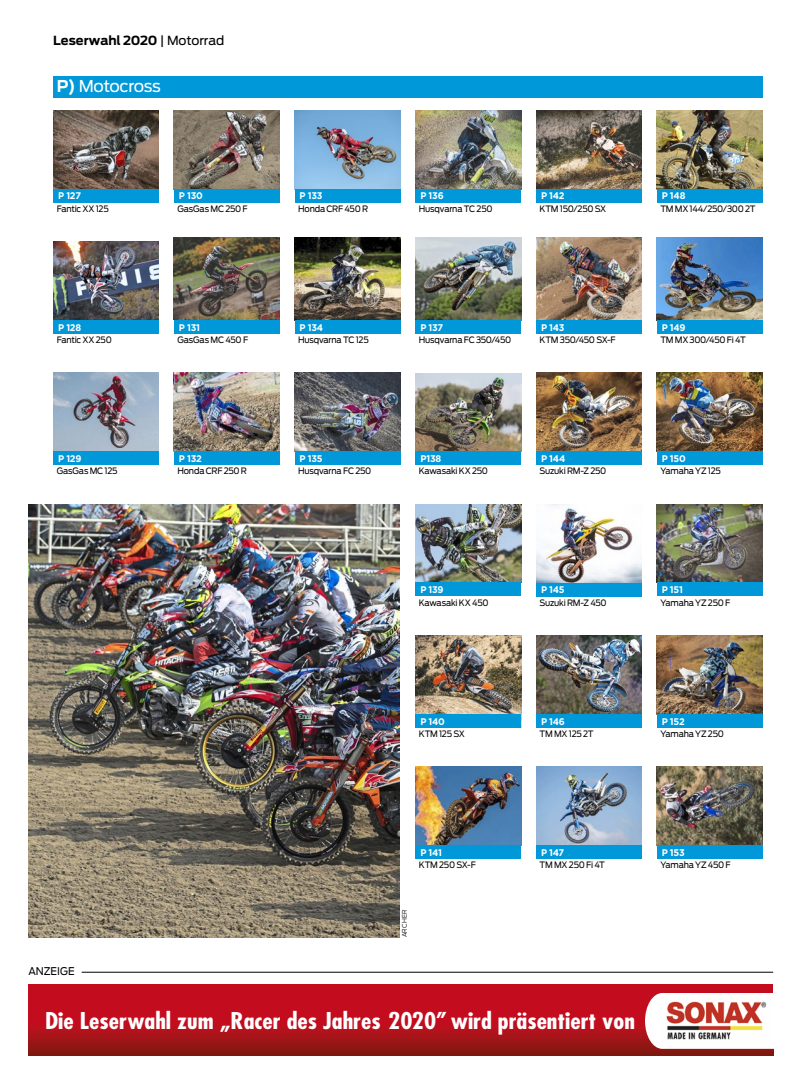
<style>
.page{position:relative;width:798px;height:1081px;background:#fff}
.page>*{position:absolute;margin:0;border:0;box-sizing:border-box;transform-origin:0 0}
.t1{font:700 condensed 22.5px "Futura Std";color:#fff;scale:1.1 1}
.t2{font:16.25px "Antenna";letter-spacing:-.025em;color:#fff}
.t3{font:700 12.5px "Antenna";letter-spacing:-.005em;color:#000}
.t4{font:10.62px "Antenna";color:#000;scale:.95 1}
.t5{font:700 9.62px "Gotham";letter-spacing:-.025em;color:#fff;scale:.95 1}
.t6{font:8.75px "Antenna";letter-spacing:-.025em;color:#000;scale:.95 1}
.t7{font:300 6.25px "Antenna";letter-spacing:.05em;color:#000}
.s1{font-weight:400}
.s2{font-weight:700}
.s3{font-size:20px}
</style>
<div class="page">
<img style="left:28px;top:504px;width:371px;height:433px">
<div style="left:53px;top:76px;width:709px;height:21px;background:#0098d8"></div>
<img style="left:53px;top:241px;width:106px;height:79px">
<img style="left:53px;top:373px;width:106px;height:78px">
<img style="left:53px;top:110px;width:106px;height:79px">
<div style="left:53px;top:451px;width:106px;height:14px;background:#0098d8"></div>
<div style="left:53px;top:189px;width:106px;height:13px;background:#0098d8"></div>
<div style="left:53px;top:320px;width:106px;height:13px;background:#0098d8"></div>
<img style="left:174px;top:110px;width:105px;height:79px">
<img style="left:174px;top:238px;width:105px;height:82px">
<img style="left:174px;top:373px;width:105px;height:78px">
<div style="left:174px;top:189px;width:105px;height:13px;background:#0098d8"></div>
<div style="left:174px;top:320px;width:105px;height:13px;background:#0098d8"></div>
<div style="left:174px;top:451px;width:105px;height:14px;background:#0098d8"></div>
<img style="left:294px;top:373px;width:106px;height:78px">
<img style="left:294px;top:238px;width:106px;height:82px">
<img style="left:294px;top:110px;width:106px;height:79px">
<div style="left:294px;top:320px;width:106px;height:13px;background:#0098d8"></div>
<div style="left:294px;top:189px;width:106px;height:13px;background:#0098d8"></div>
<div style="left:294px;top:451px;width:106px;height:14px;background:#0098d8"></div>
<img style="left:656px;top:110px;width:106px;height:79px">
<img style="left:656px;top:373px;width:106px;height:78px">
<img style="left:656px;top:238px;width:106px;height:82px">
<img style="left:536px;top:238px;width:105px;height:82px">
<div style="left:656px;top:189px;width:106px;height:13px;background:#0098d8"></div>
<div style="left:656px;top:451px;width:106px;height:14px;background:#0098d8"></div>
<div style="left:656px;top:320px;width:106px;height:13px;background:#0098d8"></div>
<img style="left:656px;top:766px;width:106px;height:79px">
<img style="left:656px;top:635px;width:106px;height:79px">
<img style="left:656px;top:504px;width:106px;height:79px">
<div style="left:656px;top:714px;width:106px;height:13px;background:#0098d8"></div>
<div style="left:656px;top:845px;width:106px;height:13px;background:#0098d8"></div>
<div style="left:656px;top:583px;width:106px;height:13px;background:#0098d8"></div>
<img style="left:415px;top:373px;width:106px;height:78px">
<img style="left:415px;top:110px;width:106px;height:79px">
<img style="left:415px;top:238px;width:106px;height:82px">
<div style="left:415px;top:451px;width:106px;height:14px;background:#0098d8"></div>
<div style="left:415px;top:189px;width:106px;height:13px;background:#0098d8"></div>
<div style="left:415px;top:320px;width:106px;height:13px;background:#0098d8"></div>
<img style="left:415px;top:766px;width:106px;height:79px">
<img style="left:415px;top:635px;width:106px;height:79px">
<img style="left:415px;top:504px;width:106px;height:79px">
<div style="left:415px;top:714px;width:106px;height:13px;background:#0098d8"></div>
<div style="left:415px;top:583px;width:106px;height:13px;background:#0098d8"></div>
<div style="left:415px;top:845px;width:106px;height:13px;background:#0098d8"></div>
<img style="left:536px;top:766px;width:105px;height:79px">
<img style="left:536px;top:504px;width:105px;height:79px">
<img style="left:536px;top:635px;width:105px;height:79px">
<div style="left:536px;top:714px;width:105px;height:13px;background:#0098d8"></div>
<div style="left:536px;top:845px;width:105px;height:13px;background:#0098d8"></div>
<div style="left:536px;top:583px;width:105px;height:13px;background:#0098d8"></div>
<img style="left:536px;top:110px;width:105px;height:79px">
<div style="left:536px;top:189px;width:105px;height:13px;background:#0098d8"></div>
<img style="left:536px;top:373px;width:105px;height:78px">
<div style="left:536px;top:451px;width:105px;height:14px;background:#0098d8"></div>
<div style="left:536px;top:320px;width:105px;height:13px;background:#0098d8"></div>
<hr style="left:82px;top:971px;width:690px;height:1px;background:#000">
<div style="left:28px;top:984px;width:744px;height:43px;background:#c30d1f"></div>
<svg style="left:28px;top:1027px;width:744px;height:28px;background:#9b1416"></svg>
<svg style="left:644px;top:993px;width:128px;height:56px"></svg>
<img style="left:661px;top:1000px;width:108px;height:42px">
<h3 class="t3" style="left:53px;top:33px;width:172px">Leserwahl 2020 <span class="s1">| Motorrad</span></h3>
<h2 class="t2" style="left:57px;top:77px;width:105px"><span class="s2">P)</span> Motocross</h2>
<p class="t5" style="left:58px;top:190px;width:26px">P 127</p>
<p class="t5" style="left:179px;top:190px;width:27px">P 130</p>
<p class="t5" style="left:299px;top:190px;width:26px">P 133</p>
<p class="t5" style="left:420px;top:190px;width:26px">P 136</p>
<p class="t5" style="left:541px;top:190px;width:26px">P 142</p>
<p class="t5" style="left:661px;top:190px;width:26px">P 148</p>
<p class="t6" style="left:57px;top:203px;width:56px">Fantic XX 125</p>
<p class="t6" style="left:177px;top:203px;width:75px">GasGas MC 250 F</p>
<p class="t6" style="left:298px;top:203px;width:75px">Honda CRF 450 R</p>
<p class="t6" style="left:419px;top:203px;width:79px">Husqvarna TC 250</p>
<p class="t6" style="left:539px;top:203px;width:72px">KTM 150/250 SX</p>
<p class="t6" style="left:660px;top:203px;width:102px">TM MX 144/250/300 2T</p>
<p class="t5" style="left:58px;top:321px;width:26px">P 128</p>
<p class="t5" style="left:179px;top:321px;width:24px">P 131</p>
<p class="t5" style="left:299px;top:321px;width:26px">P 134</p>
<p class="t5" style="left:420px;top:321px;width:25px">P 137</p>
<p class="t5" style="left:541px;top:321px;width:26px">P 143</p>
<p class="t5" style="left:661px;top:321px;width:27px">P 149</p>
<p class="t6" style="left:57px;top:334px;width:59px">Fantic XX 250</p>
<p class="t6" style="left:177px;top:334px;width:76px">GasGas MC 450 F</p>
<p class="t6" style="left:298px;top:334px;width:76px">Husqvarna TC 125</p>
<p class="t6" style="left:419px;top:334px;width:99px">Husqvarna FC 350/450</p>
<p class="t6" style="left:539px;top:334px;width:82px">KTM 350/450 SX-F</p>
<p class="t6" style="left:660px;top:334px;width:91px">TM MX 300/450 Fi 4T</p>
<p class="t5" style="left:58px;top:452px;width:26px">P 129</p>
<p class="t5" style="left:179px;top:452px;width:26px">P 132</p>
<p class="t5" style="left:299px;top:452px;width:26px">P 135</p>
<p class="t5" style="left:420px;top:452px;width:24px">P138</p>
<p class="t5" style="left:541px;top:452px;width:27px">P 144</p>
<p class="t5" style="left:661px;top:452px;width:27px">P 150</p>
<p class="t6" style="left:57px;top:466px;width:65px">GasGas MC 125</p>
<p class="t6" style="left:177px;top:466px;width:75px">Honda CRF 250 R</p>
<p class="t6" style="left:298px;top:466px;width:78px">Husqvarna FC 250</p>
<p class="t6" style="left:419px;top:466px;width:74px">Kawasaki KX 250</p>
<p class="t6" style="left:539px;top:466px;width:72px">Suzuki RM-Z 250</p>
<p class="t6" style="left:660px;top:466px;width:65px">Yamaha YZ 125</p>
<p class="t5" style="left:420px;top:583px;width:26px">P 139</p>
<p class="t5" style="left:541px;top:583px;width:26px">P 145</p>
<p class="t5" style="left:661px;top:583px;width:24px">P 151</p>
<p class="t6" style="left:419px;top:597px;width:75px">Kawasaki KX 450</p>
<p class="t6" style="left:539px;top:597px;width:72px">Suzuki RM-Z 450</p>
<p class="t6" style="left:660px;top:597px;width:75px">Yamaha YZ 250 F</p>
<p class="t5" style="left:420px;top:715px;width:27px">P 140</p>
<p class="t5" style="left:541px;top:715px;width:27px">P 146</p>
<p class="t5" style="left:661px;top:715px;width:26px">P 152</p>
<p class="t6" style="left:419px;top:728px;width:50px">KTM 125 SX</p>
<p class="t6" style="left:539px;top:728px;width:58px">TM MX 125 2T</p>
<p class="t6" style="left:660px;top:728px;width:68px">Yamaha YZ 250</p>
<p class="t5" style="left:420px;top:846px;width:24px">P 141</p>
<p class="t6" style="left:419px;top:859px;width:61px">KTM 250 SX-F</p>
<p class="t7" style="left:400px;top:937px;width:30px;rotate:-90deg">ARCHER</p>
<p class="t5" style="left:541px;top:846px;width:26px">P 147</p>
<p class="t6" style="left:539px;top:859px;width:70px">TM MX 250 Fi 4T</p>
<p class="t4" style="left:28px;top:965px;width:50px">ANZEIGE</p>
<h1 class="t1" style="left:45px;top:1010px;width:537px">Die Leserwahl zum <span class="s3">„</span>Racer des Jahres 2020<span class="s3">”</span> wird präsentiert von</h1>
<p class="t5" style="left:661px;top:846px;width:26px">P 153</p>
<p class="t6" style="left:660px;top:859px;width:76px">Yamaha YZ 450 F</p>
</div>
